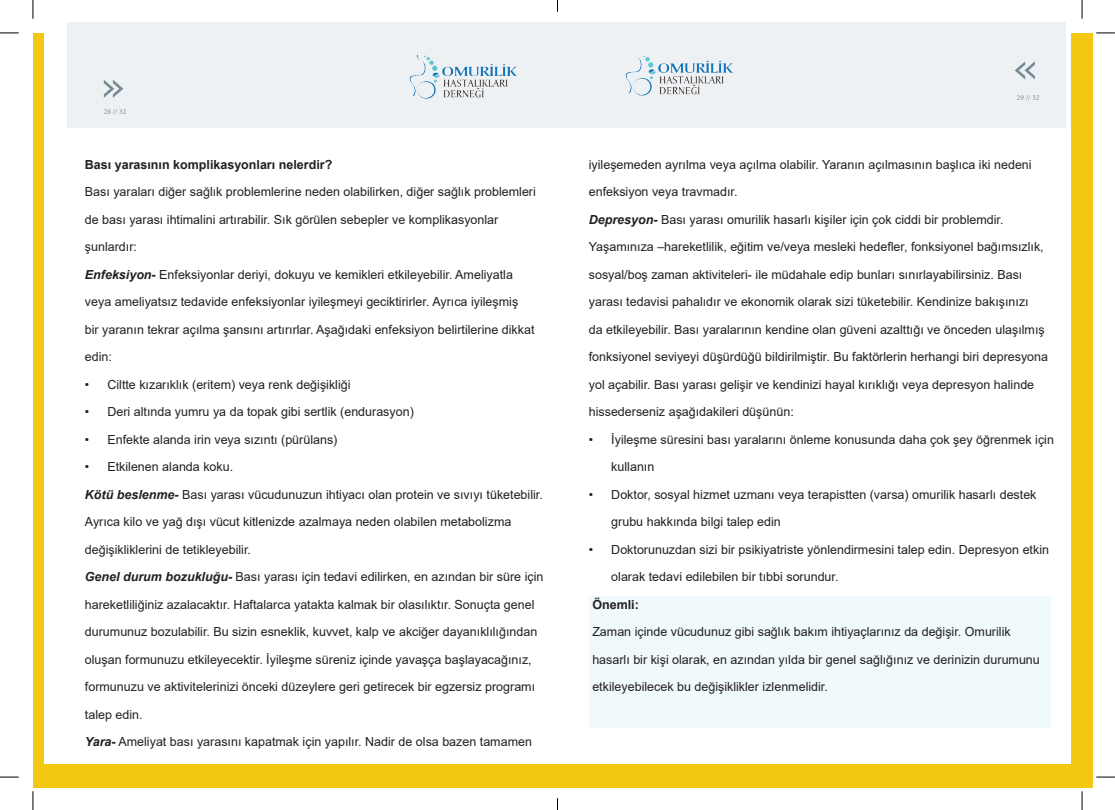
<style>
.page{position:relative;width:1115px;height:810px;background:#fff}
.page>*{position:absolute;margin:0;border:0;box-sizing:border-box;transform-origin:0 0}
.t1{font:12.5px/27.5px "Arial";color:#231f20}
.t2{font:700 12.5px "Arial";color:#231f20}
.t3{font:7.5px "Minion Pro";letter-spacing:.005em;color:#788b95}
.s1{font-weight:700;font-style:italic}
</style>
<div class="page">
<div style="left:33px;top:33px;width:1059px;height:755px;background:#f3c712"></div>
<div style="left:44px;top:22px;width:1026px;height:742px;background:#fff"></div>
<div style="left:67px;top:22px;width:998px;height:105px;background:#eef1f3"></div>
<svg style="left:104px;top:80px;width:19px;height:18px"></svg>
<svg style="left:1015px;top:61px;width:20px;height:19px"></svg>
<img style="left:409px;top:56px;width:108px;height:43px">
<img style="left:625px;top:56px;width:108px;height:40px">
<div style="left:589px;top:597px;width:461px;height:131px;background:#f0f9fb"></div>
<svg style="left:0;top:32px;width:19px;height:2px"></svg>
<svg style="left:1096px;top:32px;width:19px;height:2px"></svg>
<svg style="left:0;top:776px;width:19px;height:2px"></svg>
<svg style="left:1096px;top:776px;width:19px;height:2px"></svg>
<svg style="left:32px;top:0;width:2px;height:19px"></svg>
<svg style="left:32px;top:791px;width:2px;height:19px"></svg>
<svg style="left:1081px;top:0;width:2px;height:19px"></svg>
<svg style="left:1081px;top:791px;width:2px;height:19px"></svg>
<p class="t3" style="left:104px;top:106px;width:24px">28 // 32</p>
<p class="t2" style="left:85px;top:155px;width:249px">Bası yarasının komplikasyonları nelerdir?</p>
<p class="t1" style="left:85px;top:178px;width:452px">Bası yaraları diğer sağlık problemlerine neden olabilirken, diğer sağlık problemleri</p>
<p class="t1" style="left:85px;top:205px;width:415px">de bası yarası ihtimalini artırabilir. Sık görülen sebepler ve komplikasyonlar</p>
<p class="t1" style="left:85px;top:233px;width:54px">şunlardır:</p>
<p class="t1" style="left:85px;top:260px;width:429px"><span class="s1">Enfeksiyon-</span> Enfeksiyonlar deriyi, dokuyu ve kemikleri etkileyebilir. Ameliyatla</p>
<p class="t1" style="left:85px;top:288px;width:435px">veya ameliyatsız tedavide enfeksiyonlar iyileşmeyi geciktirirler. Ayrıca iyileşmiş</p>
<p class="t1" style="left:85px;top:315px;width:451px">bir yaranın tekrar açılma şansını artırırlar. Aşağıdaki enfeksiyon belirtilerine dikkat</p>
<p class="t1" style="left:85px;top:343px;width:29px">edin:</p>
<p class="t1" style="left:85px;top:370px;width:267px">• Ciltte kızarıklık (eritem) veya renk değişikliği</p>
<p class="t1" style="left:85px;top:398px;width:330px">• Deri altında yumru ya da topak gibi sertlik (endurasyon)</p>
<p class="t1" style="left:85px;top:425px;width:254px">• Enfekte alanda irin veya sızıntı (pürülans)</p>
<p class="t1" style="left:85px;top:453px;width:150px">• Etkilenen alanda koku.</p>
<p class="t1" style="left:85px;top:480px;width:459px"><span class="s1">Kötü beslenme-</span> Bası yarası vücudunuzun ihtiyacı olan protein ve sıvıyı tüketebilir.</p>
<p class="t1" style="left:85px;top:508px;width:428px">Ayrıca kilo ve yağ dışı vücut kitlenizde azalmaya neden olabilen metabolizma</p>
<p class="t1" style="left:85px;top:535px;width:460px">değişikliklerini de tetikleyebilir.<br><span class="s1">Genel durum bozukluğu-</span> Bası yarası için tedavi edilirken, en azından bir süre için</p>
<p class="t1" style="left:85px;top:590px;width:451px">hareketliliğiniz azalacaktır. Haftalarca yatakta kalmak bir olasılıktır. Sonuçta genel</p>
<p class="t1" style="left:85px;top:618px;width:454px">durumunuz bozulabilir. Bu sizin esneklik, kuvvet, kalp ve akciğer dayanıklılığından</p>
<p class="t1" style="left:85px;top:645px;width:448px">oluşan formunuzu etkileyecektir. İyileşme süreniz içinde yavaşça başlayacağınız,</p>
<p class="t1" style="left:85px;top:673px;width:452px">formunuzu ve aktivitelerinizi önceki düzeylere geri getirecek bir egzersiz programı</p>
<p class="t1" style="left:85px;top:700px;width:59px">talep edin.</p>
<p class="t1" style="left:85px;top:728px;width:448px"><span class="s1">Yara-</span> Ameliyat bası yarasını kapatmak için yapılır. Nadir de olsa bazen tamamen</p>
<p class="t3" style="left:1017px;top:92px;width:24px">29 // 32</p>
<p class="t1" style="left:589px;top:150px;width:444px">iyileşemeden ayrılma veya açılma olabilir. Yaranın açılmasının başlıca iki nedeni</p>
<p class="t1" style="left:589px;top:178px;width:150px">enfeksiyon veya travmadır.</p>
<p class="t1" style="left:589px;top:205px;width:416px"><span class="s1">Depresyon-</span> Bası yarası omurilik hasarlı kişiler için çok ciddi bir problemdir.</p>
<p class="t1" style="left:589px;top:233px;width:456px">Yaşamınıza –hareketlilik, eğitim ve/veya mesleki hedefler, fonksiyonel bağımsızlık,</p>
<p class="t1" style="left:589px;top:260px;width:435px">sosyal/boş zaman aktiviteleri- ile müdahale edip bunları sınırlayabilirsiniz. Bası</p>
<p class="t1" style="left:589px;top:288px;width:441px">yarası tedavisi pahalıdır ve ekonomik olarak sizi tüketebilir. Kendinize bakışınızı</p>
<p class="t1" style="left:589px;top:315px;width:457px">da etkileyebilir. Bası yaralarının kendine olan güveni azalttığı ve önceden ulaşılmış</p>
<p class="t1" style="left:589px;top:343px;width:461px">fonksiyonel seviyeyi düşürdüğü bildirilmiştir. Bu faktörlerin herhangi biri depresyona</p>
<p class="t1" style="left:589px;top:370px;width:447px">yol açabilir. Bası yarası gelişir ve kendinizi hayal kırıklığı veya depresyon halinde</p>
<p class="t1" style="left:589px;top:398px;width:206px">hissederseniz aşağıdakileri düşünün:</p>
<p class="t1" style="left:589px;top:425px;width:467px">• İyileşme süresini bası yaralarını önleme konusunda daha çok şey öğrenmek için</p>
<p class="t1" style="left:611px;top:453px;width:45px">kullanın</p>
<p class="t1" style="left:589px;top:480px;width:449px">• Doktor, sosyal hizmet uzmanı veya terapistten (varsa) omurilik hasarlı destek</p>
<p class="t1" style="left:611px;top:508px;width:171px">grubu hakkında bilgi talep edin</p>
<p class="t1" style="left:589px;top:535px;width:462px">• Doktorunuzdan sizi bir psikiyatriste yönlendirmesini talep edin. Depresyon etkin</p>
<p class="t1" style="left:611px;top:563px;width:229px">olarak tedavi edilebilen bir tıbbi sorundur.</p>
<p class="t2" style="left:592px;top:595px;width:48px">Önemli:</p>
<p class="t1" style="left:592px;top:618px;width:420px">Zaman içinde vücudunuz gibi sağlık bakım ihtiyaçlarınız da değişir. Omurilik</p>
<p class="t1" style="left:592px;top:645px;width:449px">hasarlı bir kişi olarak, en azından yılda bir genel sağlığınız ve derinizin durumunu</p>
<p class="t1" style="left:592px;top:673px;width:237px">etkileyebilecek bu değişiklikler izlenmelidir.</p>
</div>
